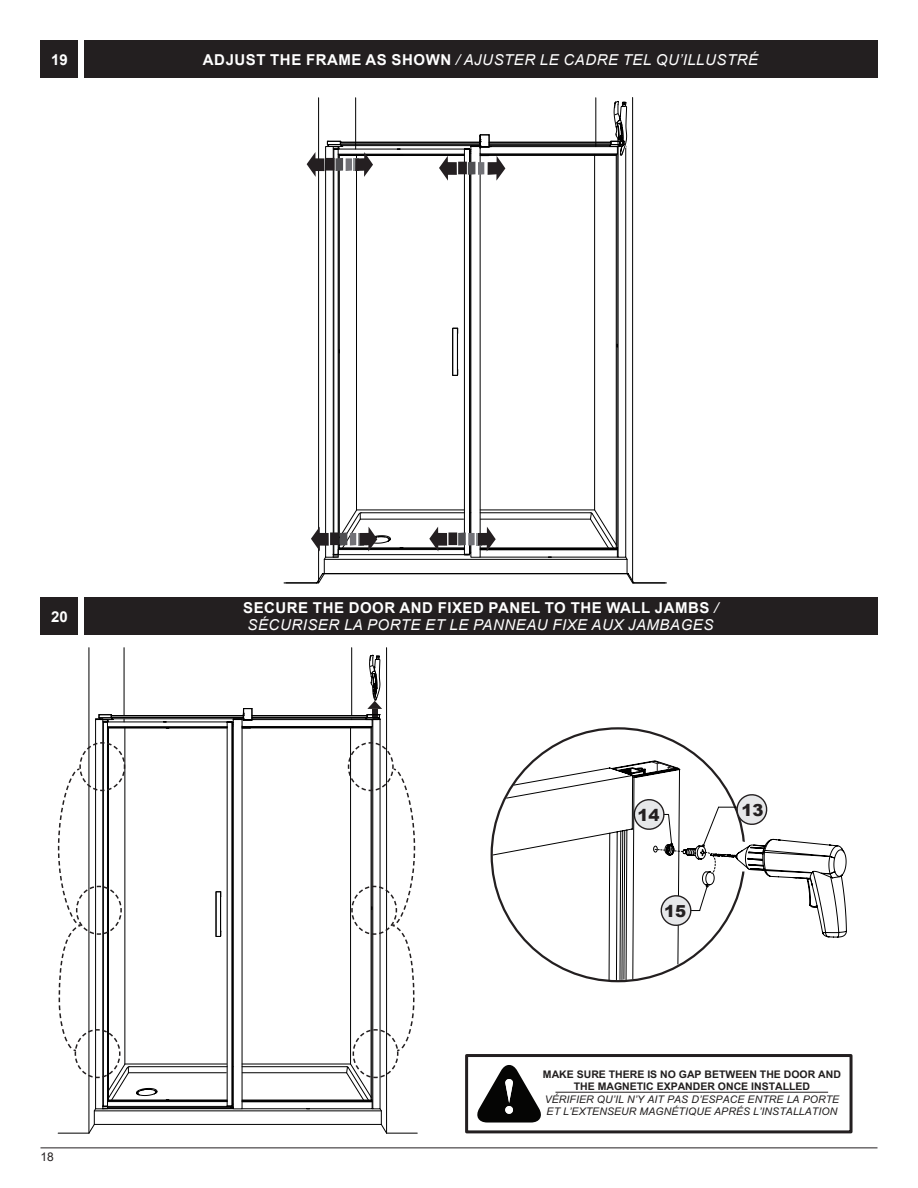
<style>
.page{position:relative;width:918px;height:1188px;background:#fff}
.page>*{position:absolute;margin:0;border:0;box-sizing:border-box;transform-origin:0 0}
.Part_Numbers{font:900 16.5px "Arial";color:#231f20}
.ISNTRUCTIONS_TEXT{font:italic 15px/16.5px "Arial";letter-spacing:.035em;color:#fff}
.ISNTRUCTIONS_TEXT-2{font:700 15px "Arial";color:#fff}
.t1{font:12px "Arial";color:#231f20}
.t2{font:italic 10.5px/12.6px "Arial";letter-spacing:.01em;color:#211e1e;text-align:center}
.s1{font-weight:700;font-style:normal}
</style>
<div class="page">
<hr style="left:40px;top:1148px;width:838px;height:1px;background:#231f20">
<div style="left:84px;top:597px;width:794px;height:38px;background:#231f20"></div>
<div style="left:40px;top:597px;width:38px;height:38px;background:#231f20"></div>
<div style="left:84px;top:40px;width:794px;height:38px;background:#231f20"></div>
<div style="left:40px;top:40px;width:38px;height:38px;background:#231f20"></div>
<svg style="left:283px;top:97px;width:384px;height:487px"></svg>
<svg style="left:492px;top:760px;width:189px;height:223px"></svg>
<svg style="left:57px;top:647px;width:359px;height:487px"></svg>
<hr style="left:351px;top:648px;width:1px;height:67px;background:#000">
<div style="left:465px;top:1054px;width:388px;height:79px;border:3px solid #231f20"></div>
<svg style="left:477px;top:1065px;width:64px;height:58px"></svg>
<div style="left:505px;top:1106px;width:8px;height:8px;background:#fff;border-radius:50%"></div>
<hr style="left:555px;top:1092px;width:273px;height:1px;background:#231f20">
<svg style="left:633px;top:728px;width:214px;height:210px"></svg>
<p class="ISNTRUCTIONS_TEXT-2" style="left:51px;top:49px;width:18px">19</p>
<p class="ISNTRUCTIONS_TEXT" style="left:203px;top:52px;width:557px"><span class="s1">ADJUST THE FRAME AS SHOWN</span> / AJUSTER LE CADRE TEL QU’ILLUSTRÉ</p>
<p class="ISNTRUCTIONS_TEXT-2" style="left:51px;top:606px;width:18px">20</p>
<p class="t1" style="left:40px;top:1149px;width:15px">18</p>
<p class="ISNTRUCTIONS_TEXT" style="left:243px;top:600px;width:477px"><span class="s1">SECURE THE DOOR AND FIXED PANEL TO THE WALL JAMBS</span> /<br>SÉCURISER LA PORTE ET LE PANNEAU FIXE AUX JAMBAGES</p>
<p class="Part_Numbers" style="left:637px;top:803px;width:24px">14</p>
<p class="Part_Numbers" style="left:742px;top:798px;width:24px">13</p>
<p class="Part_Numbers" style="left:664px;top:899px;width:24px">15</p>
<p class="t2" style="left:543px;top:1068px;width:300px"><span class="s1">MAKE SURE THERE IS NO GAP BETWEEN THE DOOR AND THE MAGNETIC EXPANDER ONCE INSTALLED<br></span>VÉRIFIER QU’IL N’Y AIT PAS D’ESPACE ENTRE LA PORTE ET L’EXTENSEUR MAGNÉTIQUE APRÉS L’INSTALLATION</p>
</div>
